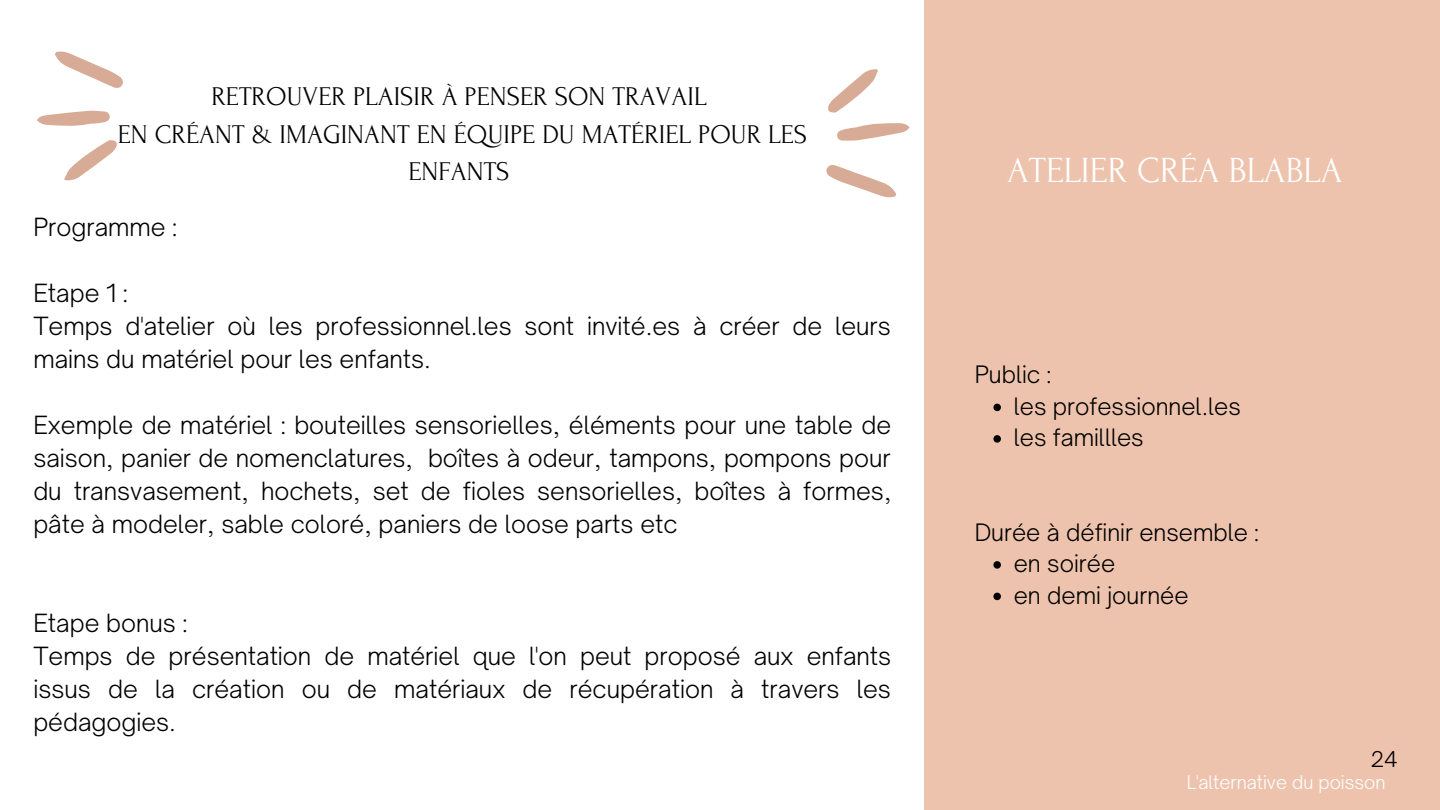
<style>
.page{position:relative;width:1440px;height:810px;background:#fff}
.page>*{position:absolute;margin:0;border:0;box-sizing:border-box;transform-origin:0 0}
.t1{font:36.8px "Forum";color:#fff}
.t2{font:27px/37.5px "Forum";color:#000;text-align:center}
.t3{font:300 24px/33px "Open Sauce One";color:#000;text-align:justify}
.t4{font:300 23px "Open Sauce One";color:#000}
.t5{font:300 20.8px "Open Sauce One";color:#000}
.t6{font:300 18px "Open Sauce One";color:#fff}
</style>
<div class="page">
<div style="left:924px;top:0;width:516px;height:810px;background:#edc3ad"></div>
<svg style="left:993px;top:404px;width:8px;height:7px"></svg>
<svg style="left:993px;top:435px;width:8px;height:8px"></svg>
<svg style="left:993px;top:561px;width:8px;height:8px"></svg>
<svg style="left:993px;top:593px;width:8px;height:7px"></svg>
<svg style="left:37px;top:51px;width:86px;height:130px"></svg>
<svg style="left:826px;top:69px;width:84px;height:129px"></svg>
<p class="t2" style="left:211px;top:78px;width:497px">RETROUVER PLAISIR À PENSER SON TRAVAIL</p>
<p class="t2" style="left:118px;top:116px;width:691px">EN CRÉANT &amp; IMAGINANT EN ÉQUIPE DU MATÉRIEL POUR LES<br>ENFANTS</p>
<p class="t3" style="left:33px;top:210px;width:145px">Programme :</p>
<p class="t3" style="left:33px;top:276px;width:96px">Etape 1 :</p>
<p class="t3" style="left:33px;top:309px;width:859px">Temps d'atelier où les professionnel.les sont invité.es à créer de leurs mains du matériel pour les enfants.</p>
<p class="t3" style="left:33px;top:408px;width:860px">Exemple de matériel : bouteilles sensorielles, éléments pour une table de saison, panier de nomenclatures, boîtes à odeur, tampons, pompons pour du transvasement, hochets, set de fioles sensorielles, boîtes à formes, pâte à modeler, sable coloré, paniers de loose parts etc</p>
<p class="t3" style="left:33px;top:606px;width:155px">Etape bonus :</p>
<p class="t3" style="left:33px;top:639px;width:859px">Temps de présentation de matériel que l'on peut proposé aux enfants issus de la création ou de matériaux de récupération à travers les pédagogies.</p>
<p class="t1" style="left:1007px;top:151px;width:337px">ATELIER CRÉA BLABLA</p>
<p class="t4" style="left:975px;top:360px;width:78px">Public :</p>
<p class="t4" style="left:1014px;top:392px;width:229px">les professionnel.les</p>
<p class="t4" style="left:1014px;top:423px;width:131px">les famillles</p>
<p class="t4" style="left:975px;top:518px;width:286px">Durée à définir ensemble :</p>
<p class="t4" style="left:1014px;top:549px;width:103px">en soirée</p>
<p class="t4" style="left:1014px;top:581px;width:176px">en demi journée</p>
<p class="t5" style="left:1371px;top:747px;width:28px">24</p>
<p class="t6" style="left:1187px;top:771px;width:200px">L'alternative du poisson</p>
</div>
